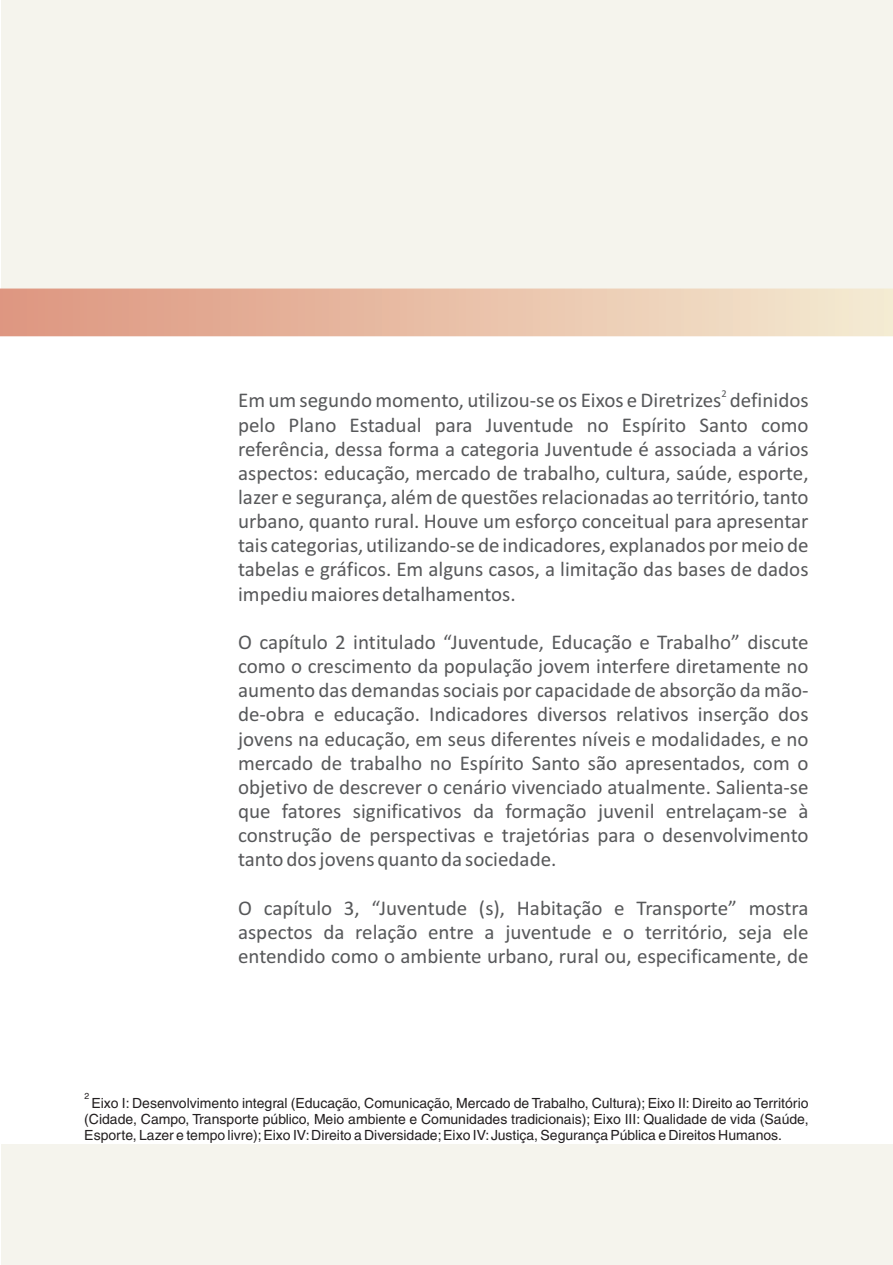
<style>
.page{position:relative;width:893px;height:1265px;background:#fff}
.page>*{position:absolute;margin:0;border:0;box-sizing:border-box;transform-origin:0 0}
.t1{font:21px/24.2px "Calibri";color:#57585a;text-align:justify}
.t2{font:14px/16.1px "Helvetica LT";color:#231f20;text-align:justify}
.t3{font:10.5px "Calibri";color:#57585a}
.t4{font:8.75px "Helvetica LT";color:#231f20}
</style>
<div class="page">
<div style="left:1px;top:0;width:892px;height:289px;background:#f5f4ed"></div>
<div style="left:1px;top:1145px;width:892px;height:120px;background:#f5f4ed"></div>
<div style="left:0;top:289px;width:893px;height:47px;background:linear-gradient(to right,#dd957f,#f4ebd2)"></div>
<p class="t3" style="left:721px;top:389px;width:7px">2</p>
<p class="t1" style="left:238px;top:390px;width:572px">Em um segundo momento, utilizou-se os Eixos e Diretrizes definidos pelo Plano Estadual para Juventude no Espírito Santo como referência, dessa forma a categoria Juventude é associada a vários aspectos: educação, mercado de trabalho, cultura, saúde, esporte, lazer e segurança, além de questões relacionadas ao território, tanto urbano, quanto rural. Houve um esforço conceitual para apresentar tais categorias, utilizando-se de indicadores, explanados por meio de tabelas e gráficos. Em alguns casos, a limitação das bases de dados impediu maiores detalhamentos.</p>
<p class="t1" style="left:238px;top:632px;width:572px">O capítulo 2 intitulado “Juventude, Educação e Trabalho” discute como o crescimento da população jovem interfere diretamente no aumento das demandas sociais por capacidade de absorção da mão&shy;de-obra e educação. Indicadores diversos relativos inserção dos jovens na educação, em seus diferentes níveis e modalidades, e no mercado de trabalho no Espírito Santo são apresentados, com o objetivo de descrever o cenário vivenciado atualmente. Salienta-se que fatores significativos da formação juvenil entrelaçam-se à construção de perspectivas e trajetórias para o desenvolvimento tanto dos jovens quanto da sociedade.</p>
<p class="t1" style="left:238px;top:897px;width:572px">O capítulo 3, “Juventude (s), Habitação e Transporte” mostra aspectos da relação entre a juventude e o território, seja ele entendido como o ambiente urbano, rural ou, especificamente, de</p>
<p class="t4" style="left:84px;top:1092px;width:6px">2</p>
<p class="t2" style="left:84px;top:1096px;width:726px;text-indent:7px">Eixo I: Desenvolvimento integral (Educação, Comunicação, Mercado de Trabalho, Cultura); Eixo II: Direito ao Território (Cidade, Campo, Transporte público, Meio ambiente e Comunidades tradicionais); Eixo III: Qualidade de vida (Saúde, Esporte, Lazer e tempo livre);Eixo IV:Direito a Diversidade;Eixo IV:Justiça, Segurança Pública e Direitos Humanos.</p>
</div>
